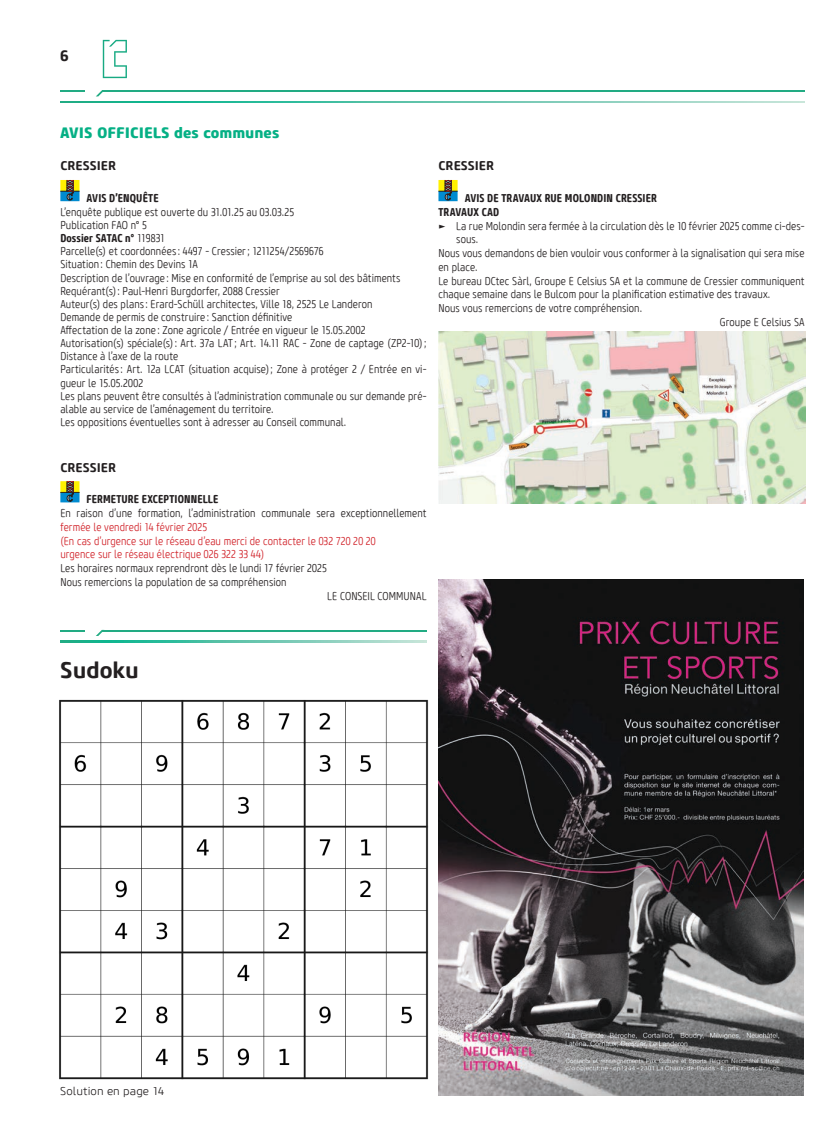
<style>
.page{position:relative;width:833px;height:1134px;background:#fff}
.page>*{position:absolute;margin:0;border:0;box-sizing:border-box;transform-origin:0 0}
.t1{font:700 22.5px "Core Sans M65";color:#231f20}
.t2{font:800 15px "Core Sans M75";color:#05b085}
.t3{font:700 15px "Core Sans M65";color:#231f20}
.t4{font:700 12.5px "Core Sans M65";color:#231f20}
.t5{font:300 11.25px/13.1px "Core Sans M37 Cn";letter-spacing:.005em;color:#231f20}
.t6{font:300 11.25px/13.8px "Core Sans M37 Cn";letter-spacing:.005em;color:#d1232a}
.t7{font:700 11.25px/13.8px "Core Sans M67 Cn";letter-spacing:.01em;color:#231f20}
.t8{font:300 11.25px "Core Sans M35";letter-spacing:.005em;color:#231f20}
.s1{font-family:"Core Sans M37 Cn";font-weight:300}
</style>
<div class="page">
<svg style="left:103px;top:40px;width:24px;height:38px"></svg>
<svg style="left:60px;top:101px;width:744px;height:2px"></svg>
<hr style="left:102px;top:90px;width:702px;height:2px;background:#22ab83">
<hr style="left:60px;top:90px;width:25px;height:2px;background:#22ab83">
<svg style="left:96px;top:90px;width:7px;height:6px"></svg>
<svg style="left:60px;top:501px;width:19px;height:1px"></svg>
<svg style="left:60px;top:481px;width:19px;height:20px"></svg>
<svg style="left:60px;top:200px;width:19px;height:1px"></svg>
<svg style="left:60px;top:180px;width:19px;height:20px"></svg>
<svg style="left:438px;top:200px;width:19px;height:1px"></svg>
<svg style="left:438px;top:180px;width:19px;height:20px"></svg>
<img style="left:438px;top:331px;width:367px;height:172px">
<img style="left:438px;top:579px;width:365px;height:516px">
<svg style="left:60px;top:640px;width:366px;height:2px"></svg>
<hr style="left:102px;top:630px;width:324px;height:2px;background:#22ab83">
<hr style="left:60px;top:630px;width:25px;height:2px;background:#22ab83">
<svg style="left:96px;top:630px;width:6px;height:6px"></svg>
<img style="left:59px;top:699px;width:370px;height:381px">
<h2 class="t3" style="left:60px;top:46px;width:10px">6</h2>
<h2 class="t2" style="left:60px;top:123px;width:221px">AVIS OFFICIELS des communes</h2>
<p class="t4" style="left:60px;top:158px;width:57px">CRESSIER</p>
<p class="t7" style="left:87px;top:191px;width:74px">AVIS D’ENQUÊTE</p>
<p class="t5" style="left:60px;top:206px;width:235px">L’enquête publique est ouverte du 31.01.25 au 03.03.25<br>Publication FAO n° 5</p>
<p class="t7" style="left:60px;top:231px;width:106px">Dossier SATAC n° <span class="s1">119831</span></p>
<p class="t5" style="left:60px;top:245px;width:368px">Parcelle(s) et coordonnées: 4497 - Cressier; 1211254/2569676<br>Situation : Chemin des Devins 1A<br>Description de l’ouvrage : Mise en conformité de l’emprise au sol des bâtiments Requérant(s): Paul-Henri Burgdorfer, 2088 Cressier<br>Auteur(s) des plans: Erard-Schüll architectes, Ville 18, 2525 Le Landeron<br>Demande de permis de construire : Sanction définitive<br>Affectation de la zone : Zone agricole / Entrée en vigueur le 15.05.2002<br>Autorisation(s) spéciale(s): Art. 37a LAT ; Art. 14.11 RAC - Zone de captage (ZP2-10); Distance à l’axe de la route<br>Particularités: Art. 12a LCAT (situation acquise); Zone à protéger 2 / Entrée en vi&shy;gueur le 15.05.2002<br>Les plans peuvent être consultés à l’administration communale ou sur demande pré&shy;alable au service de l’aménagement du territoire.<br>Les oppositions éventuelles sont à adresser au Conseil communal.</p>
<p class="t4" style="left:438px;top:158px;width:57px">CRESSIER</p>
<p class="t7" style="left:438px;top:191px;width:220px;text-indent:26px">AVIS DE TRAVAUX RUE MOLONDIN CRESSIER<br>TRAVAUX CAD</p>
<p class="t5" style="left:438px;top:219px;width:368px">► La rue Molondin sera fermée à la circulation dès le 10 février 2025 comme ci-des-</p>
<p class="t5" style="left:456px;top:233px;width:24px">sous.</p>
<p class="t5" style="left:438px;top:247px;width:367px">Nous vous demandons de bien vouloir vous conformer à la signalisation qui sera mise</p>
<p class="t5" style="left:438px;top:261px;width:40px">en place.</p>
<p class="t5" style="left:438px;top:274px;width:368px">Le bureau DCtec Sàrl, Groupe E Celsius SA et la commune de Cressier communiquent</p>
<p class="t5" style="left:438px;top:288px;width:333px">chaque semaine dans le Bulcom pour la planification estimative des travaux.</p>
<p class="t5" style="left:438px;top:302px;width:205px">Nous vous remercions de votre compréhension.</p>
<p class="t5" style="left:720px;top:316px;width:86px">Groupe E Celsius SA</p>
<p class="t4" style="left:60px;top:459px;width:57px">CRESSIER</p>
<p class="t7" style="left:87px;top:493px;width:133px">FERMETURE EXCEPTIONNELLE</p>
<p class="t5" style="left:60px;top:507px;width:368px">En raison d’une formation, l’administration communale sera exceptionnellement</p>
<p class="t6" style="left:60px;top:520px;width:317px">fermée le vendredi 14 février 2025<br>(En cas d’urgence sur le réseau d’eau merci de contacter le 032 720 20 20 urgence sur le réseau électrique 026 322 33 44)</p>
<p class="t5" style="left:60px;top:561px;width:268px;line-height:13.8px">Les horaires normaux reprendront dès le lundi 17 février 2025<br>Nous remercions la population de sa compréhension</p>
<p class="t5" style="left:327px;top:589px;width:101px">LE CONSEIL COMMUNAL</p>
<h1 class="t1" style="left:60px;top:656px;width:80px">Sudoku</h1>
<p class="t8" style="left:60px;top:1084px;width:105px">Solution en page 14</p>
</div>
